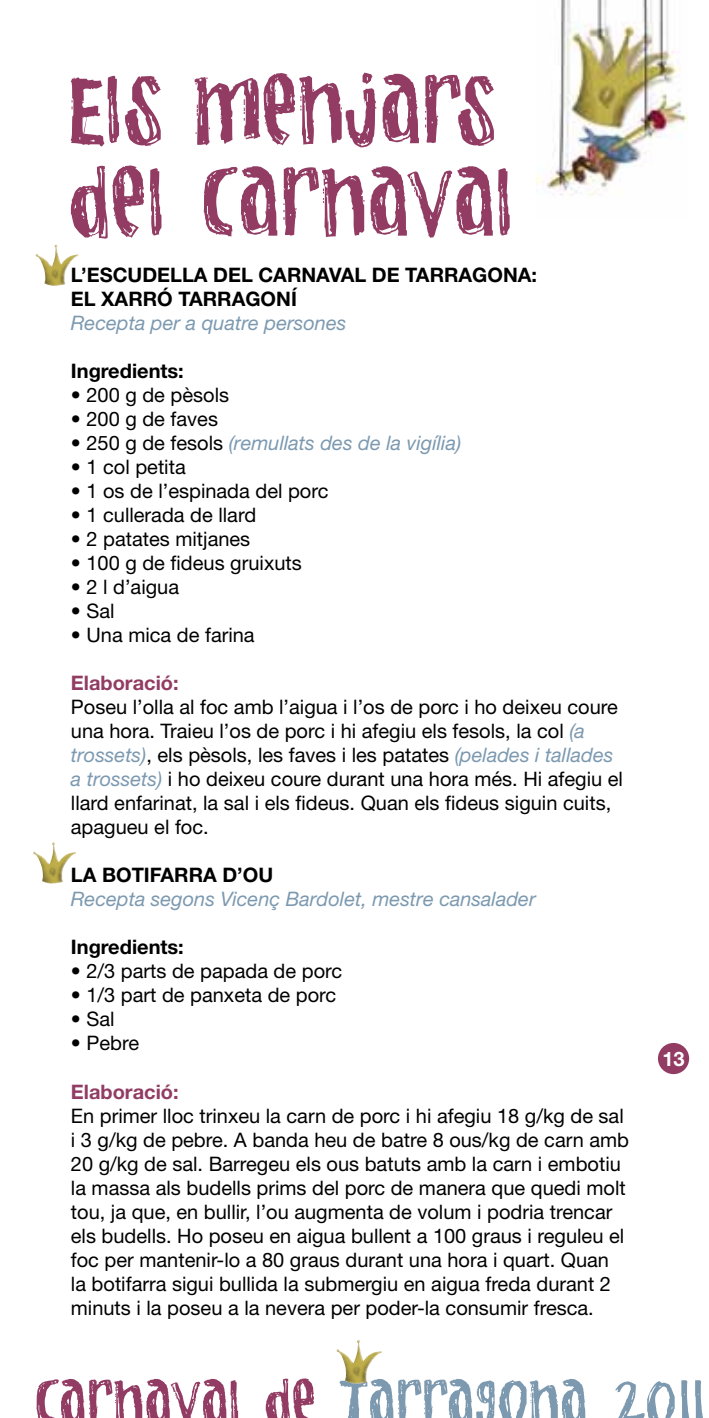
<style>
.page{position:relative;width:709px;height:1418px;background:#fff}
.page>*{position:absolute;margin:0;border:0;box-sizing:border-box;transform-origin:0 0}
.t1{font:20px/24px "Helvetica Neue LT";color:#000}
.t2{font:italic 20px "Helvetica Neue LT";color:#7c99b0}
.t3{font:700 20px/24px "Helvetica Neue LT";color:#000}
.t4{font:700 20px "Helvetica Neue LT";color:#923c63}
.t5{font:700 20px "Helvetica Neue LT";color:#fff}
.s1{font-style:normal;color:#000}
.s2{font-style:italic;color:#7c99b0}
</style>
<div class="page">
<img style="left:537px;top:0;width:150px;height:196px">
<svg style="left:36px;top:1378px;width:278px;height:39px"></svg>
<svg style="left:339px;top:1378px;width:364px;height:39px"></svg>
<img style="left:336px;top:1340px;width:22px;height:22px">
<div style="left:658px;top:1042px;width:31px;height:32px;background:#923c63;border-radius:50%"></div>
<img style="left:33px;top:842px;width:20px;height:22px">
<img style="left:36px;top:244px;width:20px;height:22px">
<svg style="left:71px;top:73px;width:423px;height:74px"></svg>
<svg style="left:71px;top:165px;width:438px;height:73px"></svg>
<p class="t3" style="left:71px;top:262px;width:468px">L’ESCUDELLA DEL CARNAVAL DE TARRAGONA:<br>EL XARRÓ TARRAGONÍ</p>
<p class="t2" style="left:71px;top:311px;width:277px">Recepta per a quatre persones</p>
<p class="t3" style="left:71px;top:358px;width:114px">Ingredients:</p>
<p class="t1" style="left:71px;top:383px;width:160px">• 200 g de pèsols</p>
<p class="t1" style="left:71px;top:407px;width:149px">• 200 g de faves</p>
<p class="t2" style="left:71px;top:431px;width:392px"><span class="s1">• 250 g de fesols</span> (remullats des de la vigília)</p>
<p class="t1" style="left:71px;top:455px;width:116px">• 1 col petita</p>
<p class="t1" style="left:71px;top:479px;width:259px">• 1 os de l’espinada del porc</p>
<p class="t1" style="left:71px;top:503px;width:187px">• 1 cullerada de llard</p>
<p class="t1" style="left:71px;top:527px;width:181px">• 2 patates mitjanes</p>
<p class="t1" style="left:71px;top:551px;width:232px">• 100 g de fideus gruixuts</p>
<p class="t1" style="left:71px;top:575px;width:110px">• 2 l d’aigua</p>
<p class="t1" style="left:71px;top:599px;width:45px">• Sal</p>
<p class="t1" style="left:71px;top:623px;width:185px">• Una mica de farina</p>
<p class="t4" style="left:71px;top:670px;width:109px">Elaboració:</p>
<p class="t1" style="left:71px;top:695px;width:553px">Poseu l’olla al foc amb l’aigua i l’os de porc i ho deixeu coure una hora. Traieu l’os de porc i hi afegiu els fesols, la col <span class="s2">(a trossets)</span>, els pèsols, les faves i les patates <span class="s2">(pelades i tallades a trossets)</span> i ho deixeu coure durant una hora més. Hi afegiu el llard enfarinat, la sal i els fideus. Quan els fideus siguin cuits, apagueu el foc.</p>
<p class="t3" style="left:71px;top:862px;width:204px">LA BOTIFARRA D’OU</p>
<p class="t2" style="left:71px;top:887px;width:466px">Recepta segons Vicenç Bardolet, mestre cansalader</p>
<p class="t3" style="left:71px;top:934px;width:114px">Ingredients:</p>
<p class="t1" style="left:71px;top:959px;width:273px">• 2/3 parts de papada de porc</p>
<p class="t1" style="left:71px;top:983px;width:267px">• 1/3 part de panxeta de porc</p>
<p class="t1" style="left:71px;top:1007px;width:45px">• Sal</p>
<p class="t1" style="left:71px;top:1031px;width:70px">• Pebre</p>
<p class="t4" style="left:71px;top:1078px;width:109px">Elaboració:</p>
<p class="t1" style="left:71px;top:1103px;width:559px">En primer lloc trinxeu la carn de porc i hi afegiu 18 g/kg de sal i 3 g/kg de pebre. A banda heu de batre 8 ous/kg de carn amb 20 g/kg de sal. Barregeu els ous batuts amb la carn i embotiu la massa als budells prims del porc de manera que quedi molt tou, ja que, en bullir, l’ou augmenta de volum i podria trencar els budells. Ho poseu en aigua bullent a 100 graus i reguleu el foc per mantenir-lo a 80 graus durant una hora i quart. Quan la botifarra sigui bullida la submergiu en aigua freda durant 2 minuts i la poseu a la nevera per poder-la consumir fresca.</p>
<p class="t5" style="left:662px;top:1046px;width:24px">13</p>
</div>
